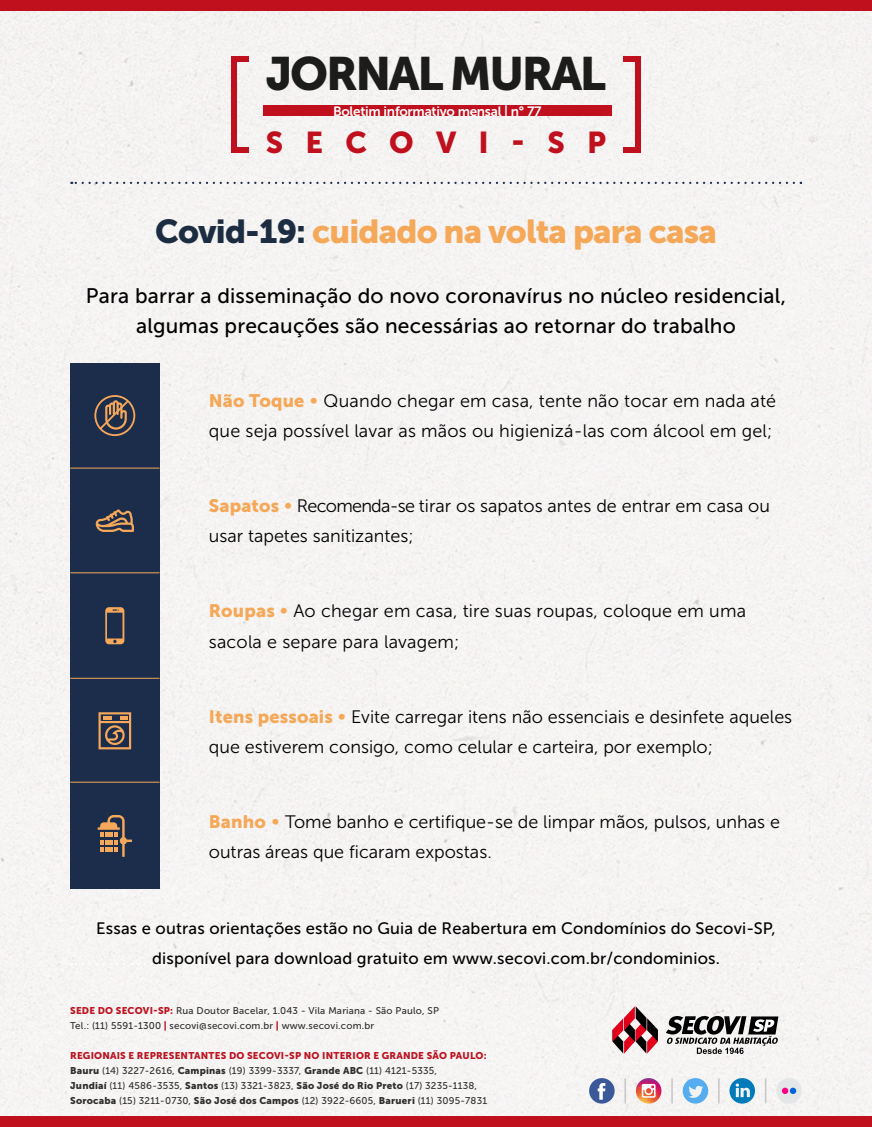
<style>
.page{position:relative;width:872px;height:1127px;background:#fff}
.page>*{position:absolute;margin:0;border:0;box-sizing:border-box;transform-origin:0 0}
.t1{font:46.5px "Museo Sans 900";letter-spacing:-.05em;color:#1c1c1a}
.t2{font:33px "Museo Sans 900";letter-spacing:-.025em;color:#f5a858}
.t3{font:30px "Museo Sans 900";letter-spacing:.745em;color:#c00f1d}
.t4{font:21px/30px "Museo Sans 500";letter-spacing:.01em;color:#000;text-align:center}
.t5{font:18px/30px "Museo Sans 300";color:#000}
.t6{font:16.5px/30px "Museo Sans 500";letter-spacing:.01em;color:#000;text-align:center}
.t7{font:13.5px "Museo Sans 700";letter-spacing:-.02em;color:#fff}
.t8{font:9.75px/15px "Museo Sans 500";letter-spacing:.02em;color:#2e2e2d}
.t9{font:9.75px "Museo Sans 900";letter-spacing:.02em;color:#bd1220}
.s1{color:#1c2d42}
.s2{font-family:"Museo Sans 900";color:#f5a858}
.s3{font-family:"Museo Sans 100";color:#f5a858}
.s4{font-family:"Museo Sans 900";color:#bd1220}
.s5{font-family:"Museo Sans 900"}
</style>
<div class="page">
<div style="left:0;top:11px;width:872px;height:1105px;background:#f6f4f3"></div>
<svg style="left:71px;top:963px;width:723px;height:2px"></svg>
<svg style="left:71px;top:182px;width:723px;height:2px"></svg>
<div style="left:70px;top:363px;width:89px;height:525px;background:#1c2d4c"></div>
<svg style="left:94px;top:395px;width:41px;height:41px"></svg>
<svg style="left:96px;top:509px;width:38px;height:23px"></svg>
<svg style="left:105px;top:607px;width:19px;height:37px"></svg>
<svg style="left:98px;top:712px;width:33px;height:37px"></svg>
<svg style="left:98px;top:815px;width:34px;height:42px"></svg>
<hr style="left:70px;top:468px;width:89px;height:1px;background:#f5a85a">
<hr style="left:70px;top:572px;width:89px;height:1px;background:#f5a85a">
<hr style="left:70px;top:678px;width:89px;height:1px;background:#f5a85a">
<hr style="left:70px;top:782px;width:89px;height:1px;background:#f5a85a">
<div style="left:0;top:1116px;width:872px;height:11px;background:#c00f1d"></div>
<div style="left:776px;top:1078px;width:25px;height:25px;background:#e4e7e7;border-radius:50%"></div>
<div style="left:782px;top:1087px;width:6px;height:7px;background:#ff0084;border-radius:50%"></div>
<div style="left:790px;top:1087px;width:6px;height:7px;background:#0063dc;border-radius:50%"></div>
<svg style="left:765px;top:1079px;width:1px;height:24px"></svg>
<svg style="left:718px;top:1079px;width:1px;height:24px"></svg>
<hr style="left:671px;top:1079px;width:2px;height:24px;background:#c6c6c6">
<hr style="left:624px;top:1079px;width:2px;height:24px;background:#c6c6c6">
<div style="left:589px;top:1078px;width:25px;height:25px;background:#3b5999;border-radius:50%"></div>
<svg style="left:597px;top:1083px;width:8px;height:16px"></svg>
<svg style="left:636px;top:1078px;width:25px;height:25px"></svg>
<svg style="left:642px;top:1084px;width:13px;height:14px"></svg>
<div style="left:682px;top:1078px;width:26px;height:25px;background:#55acee;border-radius:50%"></div>
<svg style="left:688px;top:1086px;width:15px;height:12px"></svg>
<div style="left:729px;top:1078px;width:26px;height:25px;background:#007ab9;border-radius:50%"></div>
<svg style="left:735px;top:1083px;width:15px;height:14px"></svg>
<svg style="left:666px;top:1014px;width:112px;height:40px"></svg>
<svg style="left:612px;top:1006px;width:46px;height:47px"></svg>
<div style="left:263px;top:106px;width:348px;height:10px;background:#c00f1d"></div>
<div style="left:0;top:0;width:872px;height:11px;background:#c00f1d"></div>
<div style="left:635px;top:57px;width:5px;height:96px;background:#c00f1d"></div>
<div style="left:623px;top:57px;width:17px;height:5px;background:#c00f1d"></div>
<div style="left:623px;top:148px;width:17px;height:5px;background:#c00f1d"></div>
<div style="left:232px;top:57px;width:5px;height:96px;background:#c00f1d"></div>
<div style="left:232px;top:57px;width:17px;height:5px;background:#c00f1d"></div>
<div style="left:232px;top:148px;width:17px;height:5px;background:#c00f1d"></div>
<h1 class="t1" style="left:266px;top:47px;width:342px">JORNAL MURAL</h1>
<p class="t7" style="left:333px;top:104px;width:210px">Boletim informativo mensal | n° 77</p>
<h3 class="t3" style="left:266px;top:125px;width:342px">SECOVI-SP</h3>
<h2 class="t2" style="left:155px;top:213px;width:563px"><span class="s1">Covid-19:</span> cuidado na volta para casa</h2>
<p class="t4" style="left:86px;top:281px;width:701px">Para barrar a disseminação do novo coronavírus no núcleo residencial, algumas precauções são necessárias ao retornar do trabalho</p>
<p class="t5" style="left:209px;top:386px;width:569px"><span class="s2">Não Toque</span> <span class="s3">∞</span> Quando chegar em casa, tente não tocar em nada até que seja possível lavar as mãos ou higienizá-las com álcool em gel;</p>
<p class="t5" style="left:209px;top:491px;width:562px"><span class="s2">Sapatos</span> <span class="s3">∞</span> Recomenda-se tirar os sapatos antes de entrar em casa ou usar tapetes sanitizantes;</p>
<p class="t5" style="left:209px;top:596px;width:539px"><span class="s2">Roupas</span> <span class="s3">∞</span> Ao chegar em casa, tire suas roupas, coloque em uma sacola e separe para lavagem;</p>
<p class="t5" style="left:209px;top:701px;width:585px"><span class="s2">Itens pessoais</span> <span class="s3">∞</span> Evite carregar itens não essenciais e desinfete aqueles que estiverem consigo, como celular e carteira, por exemplo;</p>
<p class="t5" style="left:209px;top:806px;width:572px"><span class="s2">Banho</span> <span class="s3">∞</span> Tome banho e certifique-se de limpar mãos, pulsos, unhas e outras áreas que ficaram expostas.</p>
<p class="t6" style="left:96px;top:913px;width:681px">Essas e outras orientações estão no Guia de Reabertura em Condomínios do Secovi-SP, disponível para download gratuito em www.secovi.com.br/condominios.</p>
<p class="t8" style="left:70px;top:1003px;width:370px"><span class="s4">SEDE DO SECOVI-SP:</span> Rua Doutor Bacelar, 1.043 - Vila Mariana - São Paulo, SP<br>Tel.: (11) 5591-1300 <span class="s4">|</span> secovi@secovi.com.br <span class="s4">|</span> www.secovi.com.br</p>
<p class="t9" style="left:70px;top:1049px;width:418px">REGIONAIS E REPRESENTANTES DO SECOVI-SP NO INTERIOR E GRANDE SÃO PAULO:</p>
<p class="t8" style="left:70px;top:1063px;width:418px"><span class="s5">Bauru</span> (14) 3227-2616, <span class="s5">Campinas</span> (19) 3399-3337, <span class="s5">Grande ABC</span> (11) 4121-5335,<br><span class="s5">Jundiaí</span> (11) 4586-3535, <span class="s5">Santos</span> (13) 3321-3823, <span class="s5">São José do Rio Preto</span> (17) 3235-1138,<br><span class="s5">Sorocaba</span> (15) 3211-0730, <span class="s5">São José dos Campos</span> (12) 3922-6605, <span class="s5">Barueri</span> (11) 3095-7831</p>
</div>
